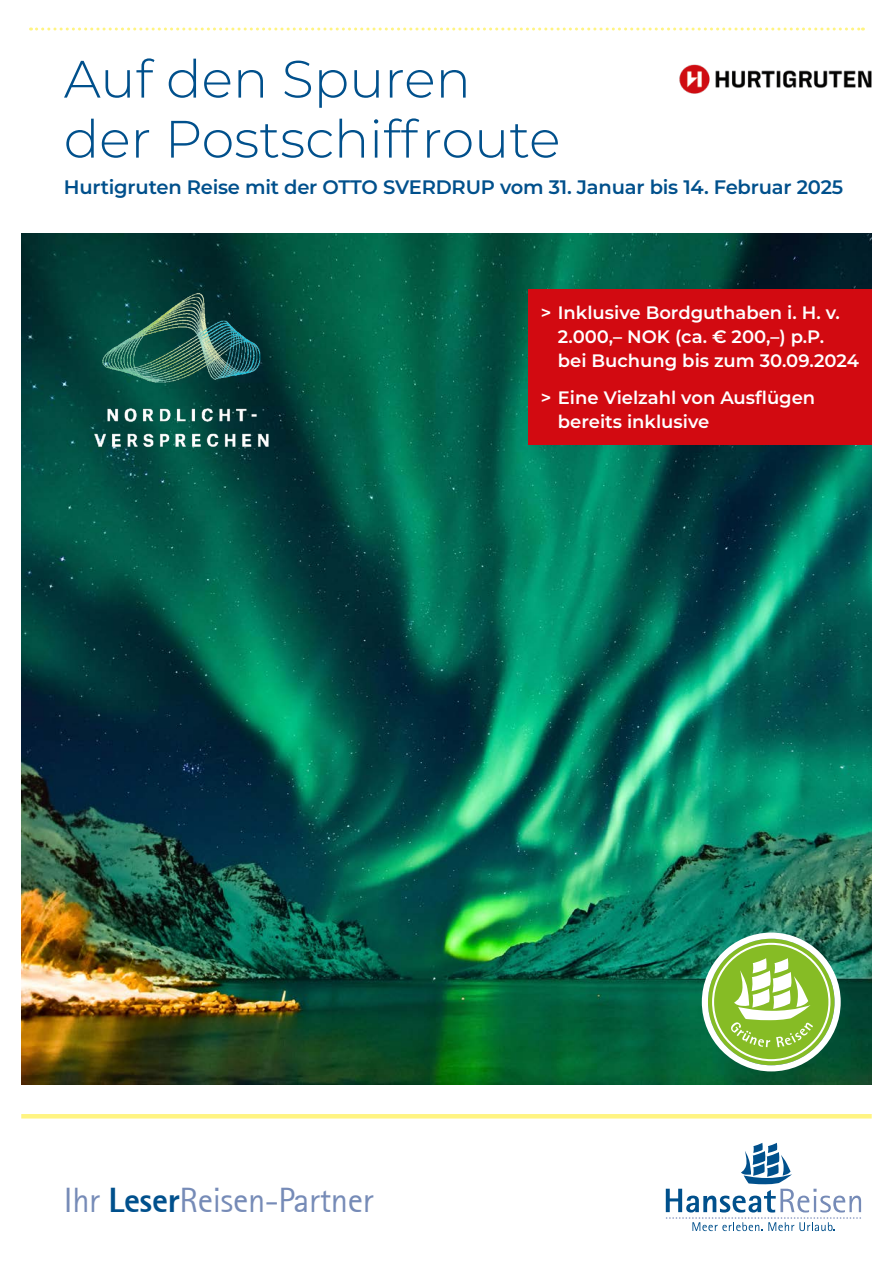
<style>
.page{position:relative;width:893px;height:1263px;background:#fff}
.page>*{position:absolute;margin:0;border:0;box-sizing:border-box;transform-origin:0 0}
.t1{font:300 52.5px/60px "Montserrat";color:#00508c}
.t2{font:34.5px "Rotis Sans Serif";letter-spacing:-.01em;color:#768bb7}
.t3{font:600 19.5px "Montserrat";letter-spacing:-.01em;color:#00508c}
.t4{font:600 18px/24px "Montserrat";color:#fff}
.s1{font-weight:800;color:#00508c}
</style>
<div class="page">
<svg style="left:31px;top:28px;width:832px;height:3px"></svg>
<hr style="left:21px;top:1114px;width:851px;height:4px;background:#fff482">
<svg style="left:666px;top:1143px;width:195px;height:88px"></svg>
<img style="left:21px;top:234px;width:851px;height:850px">
<img style="left:680px;top:64px;width:192px;height:30px">
<img style="left:76px;top:269px;width:212px;height:211px">
<div style="left:528px;top:289px;width:344px;height:156px;background:#d20a11"></div>
<svg style="left:708px;top:939px;width:126px;height:126px;background:#92c23b"></svg>
<div style="left:702px;top:932px;width:139px;height:139px;border:6px solid #fff;border-radius:50%"></div>
<div style="left:712px;top:943px;width:118px;height:118px;border:2px solid #fff;border-radius:50%"></div>
<svg style="left:731px;top:958px;width:82px;height:89px"></svg>
<h1 class="t1" style="left:64px;top:47px;width:498px">Auf den Spuren der Postschiffroute</h1>
<p class="t3" style="left:64px;top:173px;width:781px">Hurtigruten Reise mit der OTTO SVERDRUP vom 31. Januar bis 14. Februar 2025</p>
<p class="t4" style="left:558px;top:300px;width:303px;text-indent:-17px">&gt; Inklusive Bordguthaben i. H. v.<br>2.000,– NOK (ca. € 200,–) p.P.<br>bei Buchung bis zum 30.09.2024</p>
<p class="t4" style="left:558px;top:385px;width:259px;text-indent:-17px">&gt; Eine Vielzahl von Ausflügen bereits inklusive</p>
<h2 class="t2" style="left:64px;top:1180px;width:311px">Ihr <span class="s1">Leser</span>Reisen-Partner</h2>
</div>
